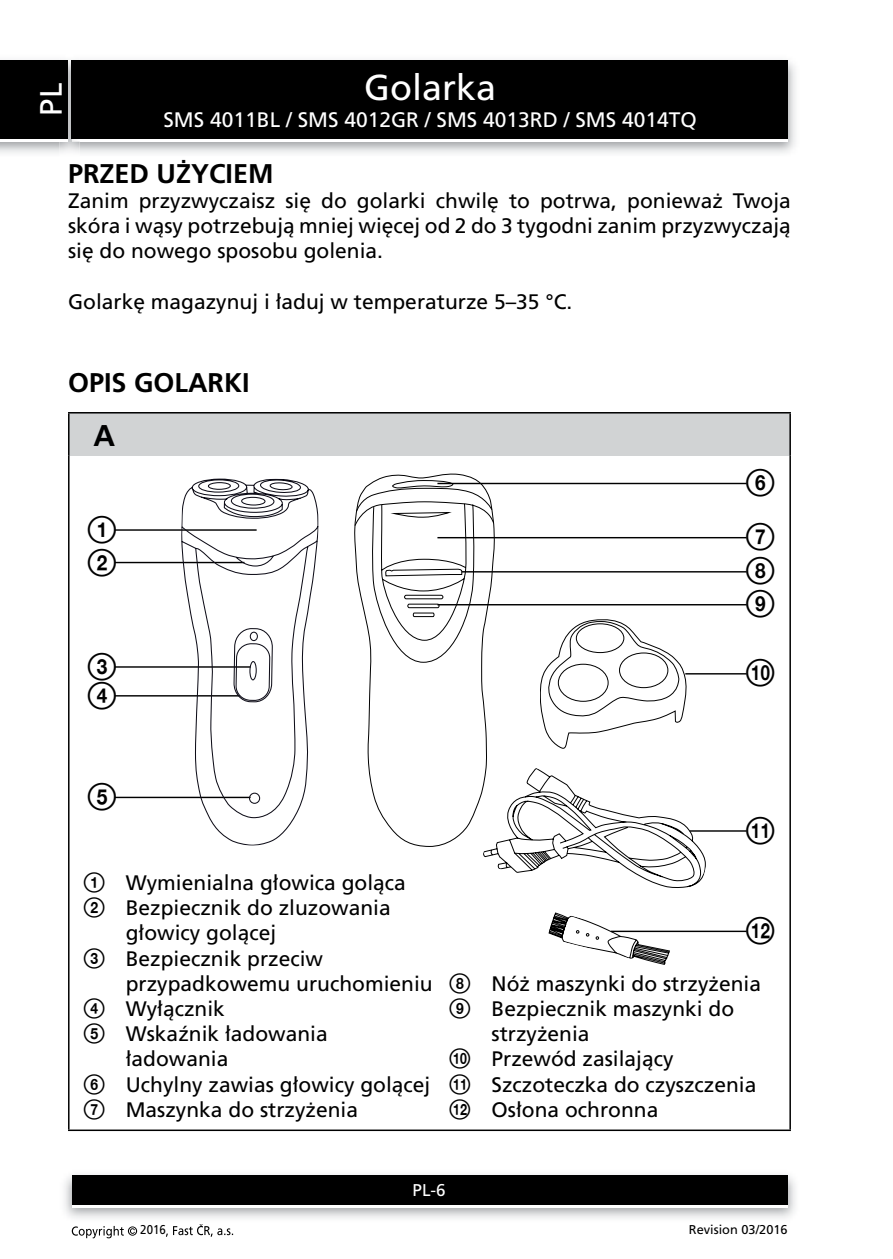
<style>
.page{position:relative;width:893px;height:1259px;background:#fff}
.page>*{position:absolute;margin:0;border:0;box-sizing:border-box;transform-origin:0 0}
.t1{font:36px "Frutiger CE";color:#fff}
.t2{font:30.9px "Frutiger CE";color:#fff}
.t3{font:700 30px "Frutiger CE";color:#000}
.t4{font:28.8px/33.6px "Zz 3";color:#000}
.t5{font:700 27px "Frutiger CE";color:#000}
.t6{font:21px/25.2px "Frutiger CE";color:#000;text-align:justify}
.t7{font:21px "Frutiger CE";color:#fff}
.t8{font:17.1px "Frutiger CE";color:#fff}
.t9{font:12.9px "Frutiger CE";color:#000}
.t10{font:12.9px "Frutiger CE";color:#000;scale:.9 1}
.s1{font-family:"Zz 3"}
</style>
<div class="page">
<img style="left:0;top:60px;width:796px;height:93px">
<div style="left:72px;top:63px;width:715px;height:78px;background:#fff"></div>
<div style="left:72px;top:60px;width:715px;height:79px;background:#000"></div>
<img style="left:64px;top:1174px;width:732px;height:45px">
<div style="left:72px;top:1178px;width:715px;height:30px;background:#fff"></div>
<div style="left:72px;top:1175px;width:715px;height:30px;background:#000"></div>
<img style="left:60px;top:60px;width:19px;height:93px">
<img style="left:72px;top:139px;width:7px;height:2px">
<svg style="left:72px;top:60px;width:7px;height:3px"></svg>
<img style="left:72px;top:63px;width:7px;height:76px">
<div style="left:0;top:63px;width:67px;height:78px;background:#fff"></div>
<div style="left:0;top:60px;width:67px;height:79px;background:#000"></div>
<svg style="left:72px;top:1226px;width:65px;height:12px"></svg>
<svg style="left:166px;top:1224px;width:67px;height:12px"></svg>
<div style="left:69px;top:413px;width:721px;height:42px;background:#d1d3d4"></div>
<hr style="left:68px;top:412px;width:723px;height:1px;background:#000">
<hr style="left:68px;top:413px;width:2px;height:42px;background:#000">
<hr style="left:789px;top:413px;width:2px;height:42px;background:#000">
<hr style="left:68px;top:455px;width:2px;height:674px;background:#000">
<hr style="left:789px;top:455px;width:2px;height:674px;background:#000">
<hr style="left:68px;top:1129px;width:723px;height:2px;background:#000">
<svg style="left:483px;top:768px;width:223px;height:120px"></svg>
<svg style="left:548px;top:912px;width:124px;height:53px"></svg>
<svg style="left:540px;top:619px;width:146px;height:129px"></svg>
<svg style="left:367px;top:473px;width:128px;height:374px"></svg>
<svg style="left:354px;top:479px;width:141px;height:184px"></svg>
<hr style="left:437px;top:483px;width:310px;height:1px;background:#000">
<hr style="left:115px;top:529px;width:142px;height:2px;background:#000">
<hr style="left:115px;top:562px;width:129px;height:1px;background:#000">
<hr style="left:115px;top:666px;width:136px;height:1px;background:#000">
<hr style="left:115px;top:695px;width:124px;height:1px;background:#000">
<hr style="left:115px;top:796px;width:136px;height:2px;background:#000">
<svg style="left:181px;top:478px;width:138px;height:367px"></svg>
<hr style="left:437px;top:537px;width:310px;height:1px;background:#000">
<hr style="left:462px;top:571px;width:285px;height:1px;background:#000">
<hr style="left:437px;top:604px;width:310px;height:1px;background:#000">
<hr style="left:685px;top:673px;width:62px;height:1px;background:#000">
<hr style="left:690px;top:830px;width:57px;height:1px;background:#000">
<hr style="left:611px;top:930px;width:136px;height:2px;background:#000">
<h2 class="t2" style="left:35px;top:116px;width:34px;rotate:-90deg">PL</h2>
<h1 class="t1" style="left:364px;top:69px;width:134px">Golarka</h1>
<p class="t7" style="left:163px;top:109px;width:535px">SMS 4011BL / SMS 4012GR / SMS 4013RD / SMS 4014TQ</p>
<p class="t5" style="left:68px;top:159px;width:105px">PRZED UŻYCI</p>
<p class="t5" style="left:233px;top:159px;width:38px">EM</p>
<p class="t6" style="left:68px;top:188px;width:724px">Zanim przyzwyczaisz się do golarki chwilę to potrwa, ponieważ Twoja skóra i wąsy potrzebują mniej więcej od 2 do 3 tygodni zanim przyzwyczają się do nowego sposobu golenia.</p>
<p class="t6" style="left:68px;top:289px;width:506px">Golarkę magazynuj i ładuj w temperaturze 5–35 °C.</p>
<p class="t5" style="left:68px;top:368px;width:86px">OPIS GOLA</p>
<p class="t5" style="left:208px;top:368px;width:44px">RKI</p>
<h3 class="t3" style="left:94px;top:419px;width:23px">A</h3>
<h3 class="t4" style="left:87px;top:513px;width:32px;line-height:32.4px">1<br>2</h3>
<h3 class="t4" style="left:87px;top:652px;width:32px;line-height:28.8px">3<br>4</h3>
<h3 class="t4" style="left:745px;top:466px;width:32px">6</h3>
<h3 class="t4" style="left:745px;top:520px;width:32px;text-align:justify">7<br>8<br>9</h3>
<h3 class="t4" style="left:745px;top:656px;width:32px">q;</h3>
<h3 class="t4" style="left:87px;top:780px;width:32px">5</h3>
<p class="t6" style="left:83px;top:870px;width:324px"><span class="s1">1</span> Wymienialna głowica goląca</p>
<p class="t6" style="left:83px;top:896px;width:309px"><span class="s1">2</span> Bezpiecznik do zluzowania</p>
<p class="t6" style="left:126px;top:921px;width:152px">głowicy golącej</p>
<p class="t6" style="left:83px;top:946px;width:241px"><span class="s1">3</span> Bezpiecznik przeciw</p>
<p class="t6" style="left:126px;top:971px;width:308px">przypadkowemu uruchomieniu</p>
<p class="t6" style="left:83px;top:996px;width:143px"><span class="s1">4</span> Wyłącznik</p>
<p class="t6" style="left:83px;top:1022px;width:246px"><span class="s1">5</span> Wskaźnik ładowania</p>
<p class="t6" style="left:126px;top:1047px;width:104px">ładowania</p>
<p class="t6" style="left:83px;top:1072px;width:349px"><span class="s1">6</span> Uchylny zawias głowicy golącej</p>
<p class="t6" style="left:83px;top:1097px;width:276px"><span class="s1">7</span> Maszynka do strzyżenia</p>
<h3 class="t4" style="left:745px;top:813px;width:32px">qa</h3>
<h3 class="t4" style="left:745px;top:913px;width:32px">qs</h3>
<p class="t6" style="left:449px;top:971px;width:314px"><span class="s1">8</span> Nóż maszynki do strzyżenia</p>
<p class="t6" style="left:449px;top:996px;width:287px"><span class="s1">9</span> Bezpiecznik maszynki do</p>
<p class="t6" style="left:491px;top:1022px;width:100px">strzyżenia</p>
<p class="t6" style="left:449px;top:1047px;width:226px"><span class="s1">0</span> Przewód zasilający</p>
<p class="t6" style="left:449px;top:1072px;width:309px"><span class="s1">qa</span> Szczoteczka do czyszczenia</p>
<p class="t6" style="left:449px;top:1097px;width:211px"><span class="s1">qs</span> Osłona ochronna</p>
<p class="t8" style="left:413px;top:1181px;width:35px">PL-6</p>
<p class="t10" style="left:140px;top:1223px;width:30px">2016</p>
<p class="t9" style="left:689px;top:1222px;width:100px">Revision 03/2016</p>
</div>
